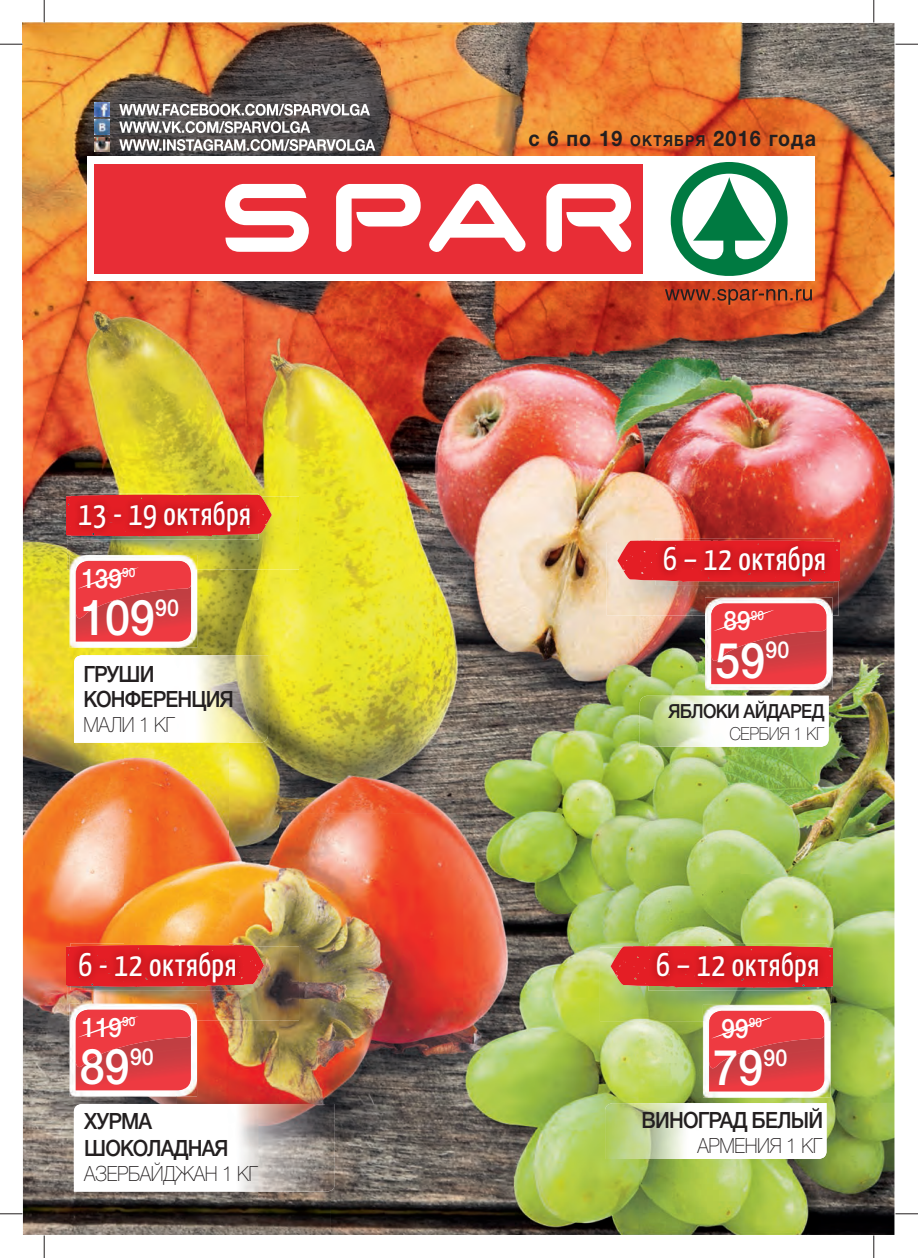
<style>
.page{position:relative;width:918px;height:1258px;background:#fff}
.page>*{position:absolute;margin:0;border:0;box-sizing:border-box;transform-origin:0 0}
.t1{font:49.5px "Helvetica 6 Medium";color:#fff;scale:.91 1}
.t2{font:33px "Yanone Kaffeesatz";letter-spacing:.02em;color:#fff}
.t3{font:27px "Helvetica 6 Medium";color:#fff;scale:.91 1}
.t4{font:22.5px/25.2px "Helvetica 6 Medium";letter-spacing:-.04em;color:#231f20;scale:.91 1}
.t5{font:21.75px "Helvetica 7 Bold";letter-spacing:.06em;color:#231f20;scale:.91 1}
.t6{font:21px "Helvetica 3 Thin";letter-spacing:-.02em;color:#231f20;scale:.91 1}
.t7{font:19.5px "Helvetica 6 Medium";letter-spacing:-.04em;color:#231f20;scale:.91 1}
.t8{font:18px "Helvetica 3 Thin";letter-spacing:-.02em;color:#231f20;scale:.91 1}
.s1{font-size:15.15px}
</style>
<div class="page">
<img style="left:23px;top:23px;width:717px;height:474px">
<img style="left:740px;top:23px;width:154px;height:526px">
<img style="left:23px;top:497px;width:51px;height:738px">
<img style="left:279px;top:497px;width:358px;height:632px">
<img style="left:637px;top:497px;width:104px;height:43px">
<img style="left:177px;top:569px;width:102px;height:86px">
<img style="left:792px;top:549px;width:102px;height:686px">
<img style="left:74px;top:647px;width:103px;height:8px">
<img style="left:637px;top:615px;width:103px;height:620px">
<img style="left:74px;top:743px;width:51px;height:200px">
<img style="left:228px;top:655px;width:51px;height:449px">
<img style="left:740px;top:690px;width:52px;height:254px">
<img style="left:125px;top:743px;width:103px;height:200px">
<img style="left:177px;top:1020px;width:51px;height:84px">
<img style="left:74px;top:1096px;width:103px;height:8px">
<img style="left:740px;top:1097px;width:52px;height:138px">
<img style="left:331px;top:1129px;width:307px;height:106px">
<img style="left:74px;top:1191px;width:257px;height:44px">
<div style="left:87px;top:157px;width:727px;height:124px;background:#fff"></div>
<div style="left:95px;top:164px;width:548px;height:110px;background:#e82d36"></div>
<svg style="left:429px;top:184px;width:97px;height:68px"></svg>
<svg style="left:225px;top:184px;width:84px;height:68px"></svg>
<svg style="left:546px;top:184px;width:86px;height:68px"></svg>
<svg style="left:336px;top:184px;width:84px;height:68px"></svg>
<svg style="left:670px;top:162px;width:117px;height:114px"></svg>
<svg style="left:665px;top:289px;width:146px;height:16px"></svg>
<svg style="left:119px;top:104px;width:251px;height:29px"></svg>
<svg style="left:119px;top:139px;width:256px;height:12px"></svg>
<img style="left:95px;top:102px;width:14px;height:15px">
<img style="left:95px;top:137px;width:14px;height:15px">
<img style="left:95px;top:120px;width:14px;height:14px">
<img style="left:74px;top:655px;width:194px;height:88px">
<img style="left:70px;top:569px;width:127px;height:78px">
<img style="left:605px;top:1103px;width:221px;height:56px">
<img style="left:703px;top:1021px;width:127px;height:76px">
<img style="left:639px;top:696px;width:189px;height:51px">
<img style="left:705px;top:615px;width:127px;height:75px">
<img style="left:67px;top:496px;width:232px;height:73px">
<svg style="left:76px;top:561px;width:115px;height:80px"></svg>
<svg style="left:66px;top:494px;width:206px;height:42px"></svg>
<img style="left:71px;top:493px;width:187px;height:43px">
<img style="left:77px;top:497px;width:181px;height:27px">
<img style="left:74px;top:1104px;width:261px;height:87px">
<img style="left:70px;top:1020px;width:127px;height:76px">
<img style="left:67px;top:946px;width:232px;height:74px">
<svg style="left:76px;top:1009px;width:115px;height:81px"></svg>
<svg style="left:66px;top:945px;width:198px;height:42px"></svg>
<img style="left:70px;top:943px;width:174px;height:44px">
<img style="left:76px;top:948px;width:167px;height:26px">
<img style="left:600px;top:947px;width:231px;height:74px">
<svg style="left:709px;top:1011px;width:115px;height:80px"></svg>
<svg style="left:610px;top:946px;width:222px;height:41px"></svg>
<img style="left:648px;top:944px;width:179px;height:43px">
<img style="left:649px;top:949px;width:172px;height:33px">
<img style="left:606px;top:542px;width:232px;height:73px">
<svg style="left:711px;top:603px;width:115px;height:81px"></svg>
<svg style="left:617px;top:540px;width:222px;height:42px"></svg>
<img style="left:655px;top:538px;width:178px;height:2px">
<img style="left:655px;top:540px;width:178px;height:42px">
<svg style="left:0;top:44px;width:22px;height:1px"></svg>
<svg style="left:895px;top:44px;width:23px;height:1px"></svg>
<svg style="left:0;top:1213px;width:22px;height:1px"></svg>
<svg style="left:895px;top:1213px;width:23px;height:1px"></svg>
<svg style="left:44px;top:0;width:1px;height:23px"></svg>
<svg style="left:44px;top:1235px;width:1px;height:23px"></svg>
<svg style="left:873px;top:0;width:1px;height:23px"></svg>
<svg style="left:873px;top:1235px;width:1px;height:23px"></svg>
<p class="t2" style="left:78px;top:500px;width:174px">13 - 19 октября</p>
<p class="t3" style="left:81px;top:568px;width:61px">139<sup>90</sup></p>
<h1 class="t1" style="left:80px;top:600px;width:110px">109<sup>90</sup></h1>
<p class="t4" style="left:83px;top:663px;width:167px">ГРУШИ<br>КОНФЕРЕНЦИЯ</p>
<p class="t6" style="left:83px;top:717px;width:102px">МАЛИ 1 КГ</p>
<p class="t2" style="left:78px;top:951px;width:160px">6 - 12 октября</p>
<p class="t3" style="left:81px;top:1017px;width:61px">119<sup>90</sup></p>
<h1 class="t1" style="left:80px;top:1048px;width:83px">89<sup>90</sup></h1>
<p class="t4" style="left:84px;top:1109px;width:160px;line-height:27px">ХУРМА<br>ШОКОЛАДНАЯ</p>
<p class="t6" style="left:84px;top:1166px;width:193px">АЗЕРБАЙДЖАН 1 КГ</p>
<p class="t5" style="left:528px;top:130px;width:318px">c 6 по 19 <span class="s1">ОКТЯБРЯ</span> 2016 года</p>
<p class="t2" style="left:663px;top:546px;width:164px">6 – 12 октября</p>
<p class="t3" style="left:723px;top:611px;width:46px">89<sup>90</sup></p>
<h1 class="t1" style="left:715px;top:642px;width:83px">59<sup>90</sup></h1>
<p class="t7" style="left:668px;top:704px;width:173px">ЯБЛОКИ АЙДАРЕД</p>
<p class="t8" style="left:729px;top:726px;width:106px">СЕРБИЯ 1 КГ</p>
<p class="t2" style="left:656px;top:951px;width:164px">6 – 12 октября</p>
<p class="t3" style="left:721px;top:1018px;width:46px">99<sup>90</sup></p>
<h1 class="t1" style="left:713px;top:1049px;width:83px">79<sup>90</sup></h1>
<p class="t4" style="left:641px;top:1109px;width:201px">ВИНОГРАД БЕЛЫЙ</p>
<p class="t6" style="left:697px;top:1138px;width:139px">АРМЕНИЯ 1 КГ</p>
</div>
